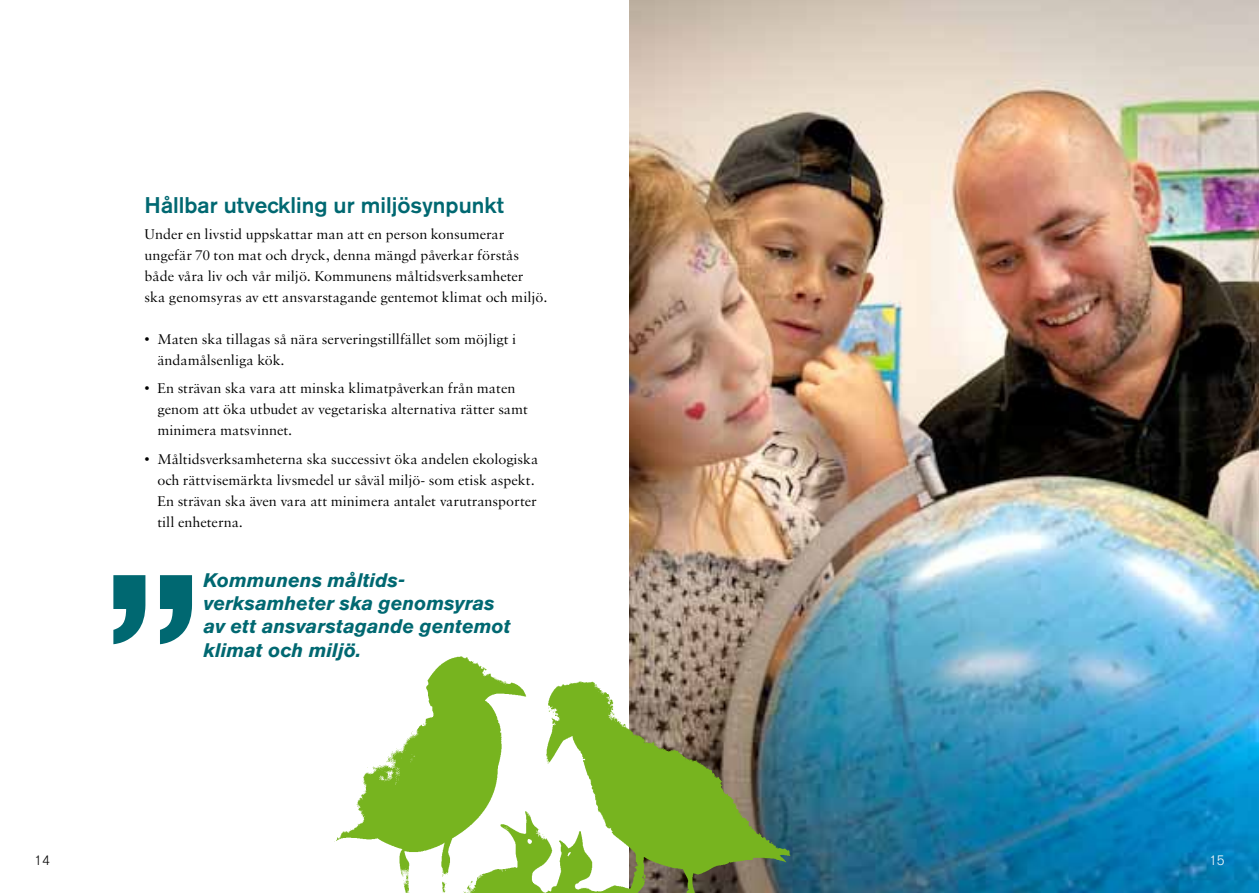
<style>
.page{position:relative;width:1259px;height:893px;background:#fff}
.page>*{position:absolute;margin:0;border:0;box-sizing:border-box;transform-origin:0 0}
.t1{font:700 202.5px "Akzidenz Grotesk BE";color:#006871}
.t2{font:500 22.5px "Akzidenz Grotesk BE";color:#006871}
.t3{font:italic 700 19.5px/23.4px "Akzidenz Grotesk BE";color:#006871}
.t4{font:15px/21px "Sabon";color:#000}
.t5{font:300 13.5px "Akzidenz Grotesk BE";color:#000}
.t6{font:300 13.5px "Akzidenz Grotesk BE";color:#fff}
</style>
<div class="page">
<img style="left:629px;top:0;width:630px;height:893px">
<img style="left:334px;top:576px;width:465px;height:317px">
<h2 class="t2" style="left:145px;top:192px;width:361px">Hållbar utveckling ur miljösynpunkt</h2>
<p class="t4" style="left:145px;top:223px;width:404px">Under en livstid uppskattar man att en person konsumerar ungefär 70 ton mat och dryck, denna mängd påverkar förstås både våra liv och vår miljö. Kommunens måltidsverksamheter ska genomsyras av ett ansvarstagande gentemot klimat och miljö.</p>
<p class="t4" style="left:157px;top:328px;width:360px;text-indent:-13px">• Maten ska tillagas så nära serveringstillfället som möjligt i ändamålsenliga kök.</p>
<p class="t4" style="left:157px;top:378px;width:372px;text-indent:-13px">• En strävan ska vara att minska klimatpåverkan från maten genom att öka utbudet av vegetariska alternativa rätter samt minimera matsvinnet.</p>
<p class="t4" style="left:157px;top:448px;width:382px;text-indent:-13px">• Måltidsverksamheterna ska successivt öka andelen ekologiska och rättvisemärkta livsmedel ur såväl miljö- som etisk aspekt.<br>En strävan ska även vara att minimera antalet varutransporter till enheterna.</p>
<h1 class="t1" style="left:104px;top:530px;width:98px">”</h1>
<h3 class="t3" style="left:203px;top:568px;width:309px">Kommunens måltids&shy;verksamheter ska genomsyras av ett ansvarstagande gentemot klimat och miljö.</h3>
<p class="t5" style="left:34px;top:852px;width:17px">14</p>
<p class="t6" style="left:1209px;top:852px;width:17px">15</p>
</div>
